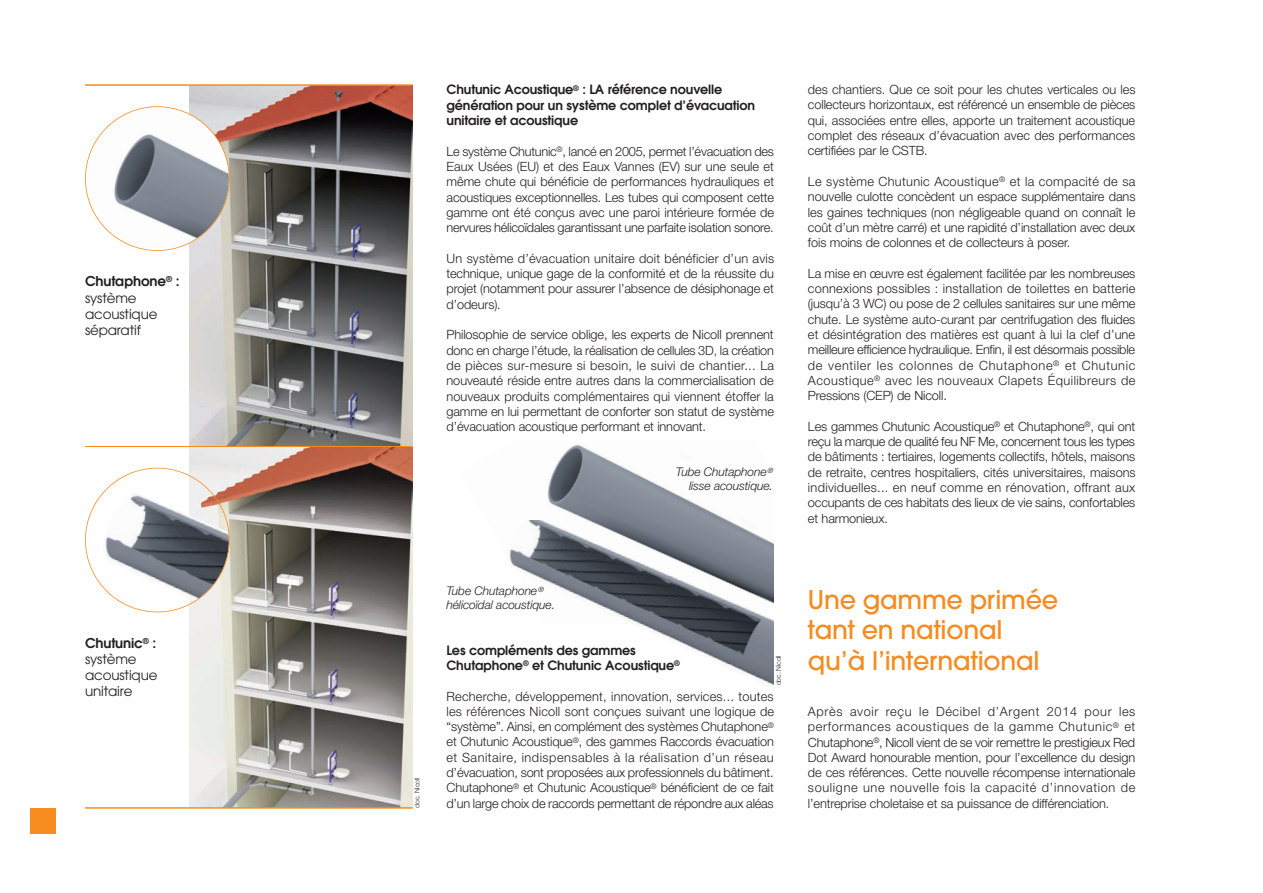
<style>
.page{position:relative;width:1263px;height:893px;background:#fff}
.page>*{position:absolute;margin:0;border:0;box-sizing:border-box;transform-origin:0 0}
.t1{font:500 25.5px/30.6px "Avant Garde";letter-spacing:-.01em;color:#f68b1f}
.t2{font:13.5px/16.2px "Avant Garde";letter-spacing:-.01em;color:#231f20}
.t3{font:300 12.75px/15.3px "Helvetica Neue";letter-spacing:-.01em;color:#231f20;text-align:justify}
.t4{font:600 12.75px/15.3px "Avant Garde";letter-spacing:-.01em;color:#231f20}
.t5{font:italic 300 12px/14.4px "Helvetica Neue";letter-spacing:-.01em;color:#231f20}
.t6{font:300 6.75px "Helvetica Neue";letter-spacing:-.01em;color:#231f20}
.s1{font-weight:600}
</style>
<div class="page">
<div style="left:30px;top:808px;width:25px;height:25px;background:#f68b1f"></div>
<img style="left:189px;top:86px;width:223px;height:722px">
<img style="left:102px;top:492px;width:127px;height:120px">
<img style="left:86px;top:107px;width:143px;height:143px;border-radius:50%">
<hr style="left:85px;top:85px;width:327px;height:1px;background:#f68b1f">
<hr style="left:85px;top:446px;width:327px;height:1px;background:#f68b1f">
<hr style="left:85px;top:808px;width:327px;height:1px;background:#f68b1f">
<img style="left:547px;top:445px;width:180px;height:75px">
<img style="left:509px;top:520px;width:265px;height:166px">
<p class="t2" style="left:85px;top:275px;width:96px"><span class="s1">Chutaphone</span><sup>®</sup> <span class="s1">: </span>système acoustique séparatif</p>
<p class="t2" style="left:85px;top:636px;width:74px"><span class="s1">Chutunic</span><sup>®</sup> <span class="s1">: </span>système acoustique unitaire</p>
<p class="t4" style="left:446px;top:83px;width:310px">Chutunic Acoustique<sup>®</sup> : LA référence nouvelle génération pour un système complet d’évacuation unitaire et acoustique</p>
<p class="t3" style="left:446px;top:145px;width:329px">Le système Chutunic<sup>®</sup>, lancé en 2005, permet l’évacuation des Eaux Usées (EU) et des Eaux Vannes (EV) sur une seule et même chute qui bénéficie de performances hydrauliques et acoustiques exceptionnelles. Les tubes qui composent cette gamme ont été conçus avec une paroi intérieure formée de nervures hélicoïdales garantissant une parfaite isolation sonore.</p>
<p class="t3" style="left:446px;top:252px;width:329px">Un système d’évacuation unitaire doit bénéficier d’un avis technique, unique gage de la conformité et de la réussite du projet (notamment pour assurer l’absence de désiphonage et d’odeurs).</p>
<p class="t3" style="left:446px;top:328px;width:329px">Philosophie de service oblige, les experts de Nicoll prennent donc en charge l’étude, la réalisation de cellules 3D, la création de pièces sur-mesure si besoin, le suivi de chantier... La nouveauté réside entre autres dans la commercialisation de nouveaux produits complémentaires qui viennent étoffer la gamme en lui permettant de conforter son statut de système d’évacuation acoustique performant et innovant.</p>
<p class="t5" style="left:676px;top:466px;width:100px;text-align:right">Tube Chutaphone<sup>® </sup>lisse acoustique.</p>
<p class="t6" style="left:415px;top:808px;width:32px;rotate:-90deg">doc. Nicoll</p>
<p class="t5" style="left:446px;top:585px;width:110px">Tube Chutaphone<sup>® </sup>hélicoïdal acoustique.</p>
<p class="t4" style="left:446px;top:643px;width:235px">Les compléments des gammes<br>Chutaphone<sup>®</sup> et Chutunic Acoustique<sup>®</sup></p>
<p class="t3" style="left:446px;top:690px;width:329px">Recherche, développement, innovation, services... toutes les références Nicoll sont conçues suivant une logique de “système”. Ainsi, en complément des systèmes Chutaphone<sup>® </sup>et Chutunic Acoustique<sup>®</sup>, des gammes Raccords évacuation et Sanitaire, indispensables à la réalisation d’un réseau d’évacuation, sont proposées aux professionnels du bâtiment.<br>Chutaphone<sup>®</sup> et Chutunic Acoustique<sup>®</sup> bénéficient de ce fait d’un large choix de raccords permettant de répondre aux aléas</p>
<p class="t6" style="left:776px;top:685px;width:32px;rotate:-90deg">doc. Nicoll</p>
<p class="t3" style="left:808px;top:83px;width:329px">des chantiers. Que ce soit pour les chutes verticales ou les collecteurs horizontaux, est référencé un ensemble de pièces qui, associées entre elles, apporte un traitement acoustique complet des réseaux d’évacuation avec des performances certifiées par le CSTB.</p>
<p class="t3" style="left:808px;top:175px;width:329px">Le système Chutunic Acoustique<sup>®</sup> et la compacité de sa nouvelle culotte concèdent un espace supplémentaire dans les gaines techniques (non négligeable quand on connaît le coût d’un mètre carré) et une rapidité d’installation avec deux fois moins de colonnes et de collecteurs à poser.</p>
<p class="t3" style="left:808px;top:267px;width:329px">La mise en œuvre est également facilitée par les nombreuses connexions possibles : installation de toilettes en batterie (jusqu’à 3 WC) ou pose de 2 cellules sanitaires sur une même chute. Le système auto-curant par centrifugation des fluides et désintégration des matières est quant à lui la clef d’une meilleure efficience hydraulique. Enfin, il est désormais possible de ventiler les colonnes de Chutaphone<sup>®</sup> et Chutunic Acoustique<sup>®</sup> avec les nouveaux Clapets Équilibreurs de Pressions (CEP) de Nicoll.</p>
<p class="t3" style="left:808px;top:420px;width:329px">Les gammes Chutunic Acoustique<sup>®</sup> et Chutaphone<sup>®</sup>, qui ont reçu la marque de qualité feu NF Me, concernent tous les types de bâtiments : tertiaires, logements collectifs, hôtels, maisons de retraite, centres hospitaliers, cités universitaires, maisons individuelles... en neuf comme en rénovation, offrant aux occupants de ces habitats des lieux de vie sains, confortables et harmonieux.</p>
<h1 class="t1" style="left:808px;top:586px;width:252px">Une gamme primée tant en national qu’à l’international</h1>
<p class="t3" style="left:808px;top:705px;width:329px">Après avoir reçu le Décibel d’Argent 2014 pour les performances acoustiques de la gamme Chutunic<sup>®</sup> et Chutaphone<sup>®</sup>, Nicoll vient de se voir remettre le prestigieux Red Dot Award honourable mention, pour l’excellence du design de ces références. Cette nouvelle récompense internationale souligne une nouvelle fois la capacité d’innovation de l’entreprise choletaise et sa puissance de différenciation.</p>
</div>
